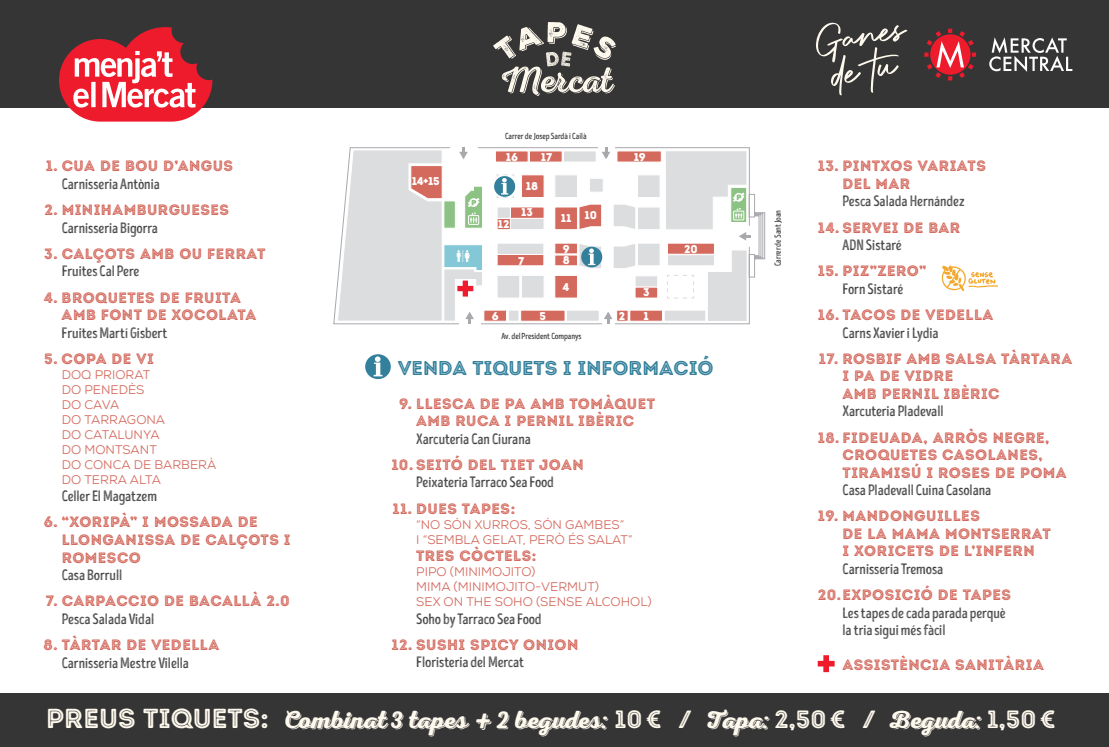
<style>
.page{position:relative;width:1109px;height:747px;background:#fff}
.page>*{position:absolute;margin:0;border:0;box-sizing:border-box;transform-origin:0 0}
.t1{font:25px "Nexa Rust Script B Shadow 00";letter-spacing:-.01em;color:#fef9ed}
.t2{font:20px "Intro Rust Base Line";color:#32809b}
.t3{font:15px/17.5px "Intro Rust Base Line";letter-spacing:.03em;color:#d4695d}
.t4{font:15px/17.5px "Intro Head B L Base";letter-spacing:-.005em;color:#363536}
.t5{font:12.5px/15px "Nexa Rust Sans";color:#d4695d}
.t6{font:11.25px "Intro Rust Base";color:#fff}
.t7{font:8.75px "Intro Head B L Base";letter-spacing:-.005em;color:#231f20}
.s1{font-family:"Intro Rust Base Line";font-size:27.5px}
.s2{font-size:40px}
.s3{font-family:"Intro Rust Base Line"}
</style>
<div class="page">
<div style="left:0;top:694px;width:1108px;height:53px;background:#363536"></div>
<div style="left:0;top:0;width:1108px;height:108px;background:#363536"></div>
<svg style="left:493px;top:22px;width:122px;height:74px"></svg>
<svg style="left:989px;top:37px;width:83px;height:35px"></svg>
<svg style="left:924px;top:29px;width:52px;height:51px"></svg>
<svg style="left:815px;top:22px;width:92px;height:73px"></svg>
<svg style="left:817px;top:655px;width:17px;height:17px"></svg>
<svg style="left:365px;top:354px;width:26px;height:25px"></svg>
<svg style="left:59px;top:27px;width:153px;height:95px"></svg>
<svg style="left:333px;top:147px;width:417px;height:178px"></svg>
<div style="left:521px;top:175px;width:23px;height:23px;background:#d4695d;border:1px solid #fff"></div>
<div style="left:554px;top:175px;width:23px;height:23px;background:#dcdddf;border:1px solid #fff"></div>
<div style="left:589px;top:178px;width:14px;height:14px;background:#dcdddf;border:1px solid #fff"></div>
<div style="left:637px;top:175px;width:23px;height:23px;background:#dcdddf;border:1px solid #fff"></div>
<div style="left:637px;top:207px;width:23px;height:23px;background:#dcdddf;border:1px solid #fff"></div>
<div style="left:637px;top:243px;width:23px;height:23px;background:#dcdddf;border:1px solid #fff"></div>
<div style="left:554px;top:255px;width:23px;height:11px;background:#d4695d;border:1px solid #fff"></div>
<div style="left:554px;top:243px;width:23px;height:11px;background:#d4695d;border:1px solid #fff"></div>
<div style="left:554px;top:207px;width:23px;height:23px;background:#d4695d;border:1px solid #fff"></div>
<div style="left:483px;top:310px;width:24px;height:11px;background:#d4695d;border:1px solid #fff"></div>
<svg style="left:578px;top:201px;width:24px;height:32px"></svg>
<div style="left:508px;top:310px;width:11px;height:11px;background:#dcdddf;border:1px solid #fff"></div>
<div style="left:520px;top:310px;width:45px;height:11px;background:#d4695d;border:1px solid #fff"></div>
<div style="left:616px;top:151px;width:45px;height:11px;background:#d4695d"></div>
<div style="left:566px;top:310px;width:33px;height:11px;background:#dcdddf;border:1px solid #fff"></div>
<div style="left:563px;top:151px;width:33px;height:11px;background:#dcdddf;border:1px solid #fff"></div>
<div style="left:529px;top:151px;width:33px;height:11px;background:#d4695d"></div>
<div style="left:495px;top:151px;width:33px;height:11px;background:#d4695d"></div>
<div style="left:629px;top:310px;width:33px;height:11px;background:#d4695d;border:1px solid #fff"></div>
<div style="left:616px;top:310px;width:12px;height:11px;background:#d4695d;border:1px solid #fff"></div>
<div style="left:510px;top:218px;width:34px;height:12px;background:#dcdddf;border:1px solid #fff"></div>
<div style="left:510px;top:207px;width:34px;height:12px;background:#d4695d;border:1px solid #fff"></div>
<div style="left:497px;top:253px;width:47px;height:13px;background:#d4695d;border:1px solid #fff"></div>
<div style="left:497px;top:243px;width:47px;height:12px;background:#dcdddf;border:1px solid #fff"></div>
<div style="left:497px;top:275px;width:23px;height:23px;background:#dcdddf;border:1px solid #fff"></div>
<div style="left:521px;top:275px;width:23px;height:23px;background:#dcdddf;border:1px solid #fff"></div>
<div style="left:554px;top:275px;width:23px;height:23px;background:#d4695d;border:1px solid #fff"></div>
<div style="left:497px;top:218px;width:13px;height:12px;background:#d4695d;border:1px solid #fff"></div>
<div style="left:497px;top:207px;width:13px;height:12px;background:#dcdddf;border:1px solid #fff"></div>
<div style="left:634px;top:287px;width:24px;height:11px;background:#d4695d;border:1px solid #fff"></div>
<div style="left:634px;top:276px;width:24px;height:11px;background:#dcdddf;border:1px solid #fff"></div>
<div style="left:459px;top:314px;width:21px;height:20px;background:#fff"></div>
<div style="left:598px;top:136px;width:16px;height:20px;background:#fff"></div>
<div style="left:601px;top:314px;width:13px;height:20px;background:#fff"></div>
<svg style="left:612px;top:240px;width:24px;height:32px"></svg>
<svg style="left:612px;top:201px;width:24px;height:32px"></svg>
<svg style="left:601px;top:147px;width:9px;height:12px"></svg>
<svg style="left:604px;top:312px;width:8px;height:12px"></svg>
<svg style="left:664px;top:150px;width:101px;height:172px"></svg>
<svg style="left:337px;top:147px;width:146px;height:177px"></svg>
<svg style="left:494px;top:174px;width:21px;height:24px"></svg>
<svg style="left:578px;top:240px;width:24px;height:32px"></svg>
<div style="left:667px;top:254px;width:47px;height:12px;background:#dcdddf;border:1px solid #fff"></div>
<div style="left:667px;top:243px;width:47px;height:11px;background:#d4695d;border:1px solid #fff"></div>
<img style="left:941px;top:265px;width:57px;height:27px">
<p class="t3" style="left:46px;top:157px;width:189px">1. CUA DE BOU D’ANGUS</p>
<p class="t4" style="left:62px;top:175px;width:100px">Carnisseria Antònia</p>
<p class="t3" style="left:44px;top:201px;width:186px">2. MINIHAMBURGUESES</p>
<p class="t4" style="left:62px;top:219px;width:98px">Carnisseria Bigorra</p>
<p class="t3" style="left:44px;top:245px;width:222px">3. CALÇOTS AMB OU FERRAT</p>
<p class="t4" style="left:62px;top:263px;width:79px">Fruites Cal Pere</p>
<p class="t3" style="left:62px;top:289px;width:196px;text-indent:-18px">4. BROQUETES DE FRUITA<br>AMB FONT DE XOCOLATA</p>
<p class="t4" style="left:62px;top:324px;width:107px">Fruites Martí Gisbert</p>
<p class="t3" style="left:44px;top:350px;width:111px">5. COPA DE VI</p>
<p class="t5" style="left:62px;top:367px;width:156px">DOQ PRIORAT<br>DO PENEDÈS<br>DO CAVA<br>DO TARRAGONA<br>DO CATALUNYA<br>DO MONTSANT<br>DO CONCA DE BARBERÀ<br>DO TERRA ALTA</p>
<p class="t4" style="left:62px;top:488px;width:97px">Celler El Magatzem</p>
<p class="t3" style="left:62px;top:514px;width:230px;text-indent:-18px">6. “XORIPÀ” I MOSSADA DE<br>LLONGANISSA DE CALÇOTS I<br>ROMESCO</p>
<p class="t4" style="left:62px;top:566px;width:62px">Casa Borrull</p>
<p class="t3" style="left:46px;top:593px;width:245px">7. CARPACCIO DE BACALLÀ 2.0</p>
<p class="t4" style="left:62px;top:610px;width:94px">Pesca Salada Vidal</p>
<p class="t3" style="left:44px;top:636px;width:177px">8. TÀRTAR DE VEDELLA</p>
<p class="t4" style="left:62px;top:654px;width:129px">Carnisseria Mestre Vilella</p>
<p class="t6" style="left:411px;top:173px;width:30px">14+15</p>
<p class="t7" style="left:505px;top:131px;width:83px">Carrer de Josep Sardà i Cailà</p>
<p class="t6" style="left:505px;top:150px;width:14px">16</p>
<p class="t6" style="left:540px;top:150px;width:13px">17</p>
<p class="t6" style="left:498px;top:217px;width:13px">12</p>
<p class="t6" style="left:525px;top:179px;width:14px">18</p>
<p class="t6" style="left:521px;top:205px;width:13px">13</p>
<p class="t6" style="left:560px;top:210px;width:38px">11 10</p>
<p class="t6" style="left:518px;top:254px;width:8px">7</p>
<p class="t6" style="left:563px;top:242px;width:8px">9</p>
<p class="t6" style="left:562px;top:280px;width:8px">4</p>
<p class="t6" style="left:563px;top:253px;width:9px">8</p>
<p class="t6" style="left:633px;top:150px;width:14px">19</p>
<p class="t6" style="left:643px;top:285px;width:8px">3</p>
<p class="t6" style="left:491px;top:309px;width:8px">6</p>
<p class="t6" style="left:619px;top:309px;width:8px">2</p>
<p class="t6" style="left:539px;top:309px;width:8px">5</p>
<p class="t6" style="left:643px;top:309px;width:7px">1</p>
<p class="t7" style="left:501px;top:331px;width:82px">Av. del President Companys</p>
<p class="t6" style="left:684px;top:242px;width:15px">20</p>
<h2 class="t2" style="left:398px;top:355px;width:317px">VENDA TIQUETS I INFORMACIÓ</h2>
<p class="t3" style="left:399px;top:395px;width:257px;text-align:center">9. LLESCA DE PA AMB TOMÀQUET<br>AMB RUCA I PERNIL IBÈRIC</p>
<p class="t4" style="left:416px;top:430px;width:116px">Xarcuteria Can Ciurana</p>
<p class="t3" style="left:391px;top:456px;width:194px">10. SEITÓ DEL TIET JOAN</p>
<p class="t4" style="left:416px;top:474px;width:139px">Peixateria Tarraco Sea Food</p>
<p class="t3" style="left:392px;top:500px;width:124px">11. DUES TAPES:</p>
<p class="t5" style="left:416px;top:517px;width:218px">“NO SÓN XURROS, SÓN GAMBES”<br>I “SEMBLA GELAT, PERÒ ÉS SALAT”</p>
<p class="t3" style="left:416px;top:547px;width:122px">TRES CÒCTELS:</p>
<p class="t5" style="left:416px;top:564px;width:237px">PIPO (MINIMOJITO)<br>MIMA (MINIMOJITO-VERMUT)<br>SEX ON THE SOHO (SENSE ALCOHOL)</p>
<p class="t4" style="left:416px;top:610px;width:127px">Soho by Tarraco Sea Food</p>
<p class="t3" style="left:391px;top:636px;width:188px">12. SUSHI SPICY ONION</p>
<p class="t4" style="left:416px;top:654px;width:109px">Floristeria del Mercat</p>
<p class="t7" style="left:772px;top:266px;width:58px;rotate:-90deg">Carrer de Sant Joan</p>
<p class="t3" style="left:842px;top:157px;width:145px;text-indent:-25px">13. PINTXOS VARIATS<br>DEL MAR</p>
<p class="t4" style="left:842px;top:193px;width:123px">Pesca Salada Hernández</p>
<p class="t3" style="left:817px;top:219px;width:144px">14. SERVEI DE BAR</p>
<p class="t4" style="left:842px;top:236px;width:61px">ADN Sistaré</p>
<p class="t3" style="left:817px;top:263px;width:110px">15. PIZ”ZERO”</p>
<p class="t4" style="left:842px;top:280px;width:62px">Forn Sistaré</p>
<p class="t3" style="left:817px;top:306px;width:177px">16. TACOS DE VEDELLA</p>
<p class="t4" style="left:842px;top:324px;width:98px">Carns Xavier i Lydia</p>
<p class="t3" style="left:842px;top:350px;width:231px;text-indent:-24px">17. ROSBIF AMB SALSA TÀRTARA<br>I PA DE VIDRE<br>AMB PERNIL IBÈRIC</p>
<p class="t4" style="left:842px;top:403px;width:103px">Xarcuteria Pladevall</p>
<p class="t3" style="left:842px;top:429px;width:226px;text-indent:-25px">18. FIDEUADA, ARRÒS NEGRE,<br>CROQUETES CASOLANES,<br>TIRAMISÚ I ROSES DE POMA</p>
<p class="t4" style="left:842px;top:481px;width:150px">Casa Pladevall Cuina Casolana</p>
<p class="t3" style="left:842px;top:508px;width:210px;text-indent:-25px">19. MANDONGUILLES<br>DE LA MAMA MONTSERRAT<br>I XORICETS DE L’INFERN</p>
<p class="t4" style="left:842px;top:560px;width:102px">Carnisseria Tremosa</p>
<p class="t3" style="left:817px;top:586px;width:195px">20.EXPOSICIÓ DE TAPES</p>
<p class="t4" style="left:842px;top:604px;width:165px">Les tapes de cada parada perquè la tria sigui més fàcil</p>
<p class="t3" style="left:842px;top:656px;width:203px">ASSISTÈNCIA SANITÀRIA</p>
<h1 class="t1" style="left:46px;top:705px;width:1011px"><span class="s1">PREUS TIQUETS:</span> Combinat 3 tapes <span class="s2">+</span> 2 begudes: <span class="s3">10 € /</span> Tapa: <span class="s3">2,50 € /</span> Beguda: <span class="s3">1,50 €</span></h1>
</div>
